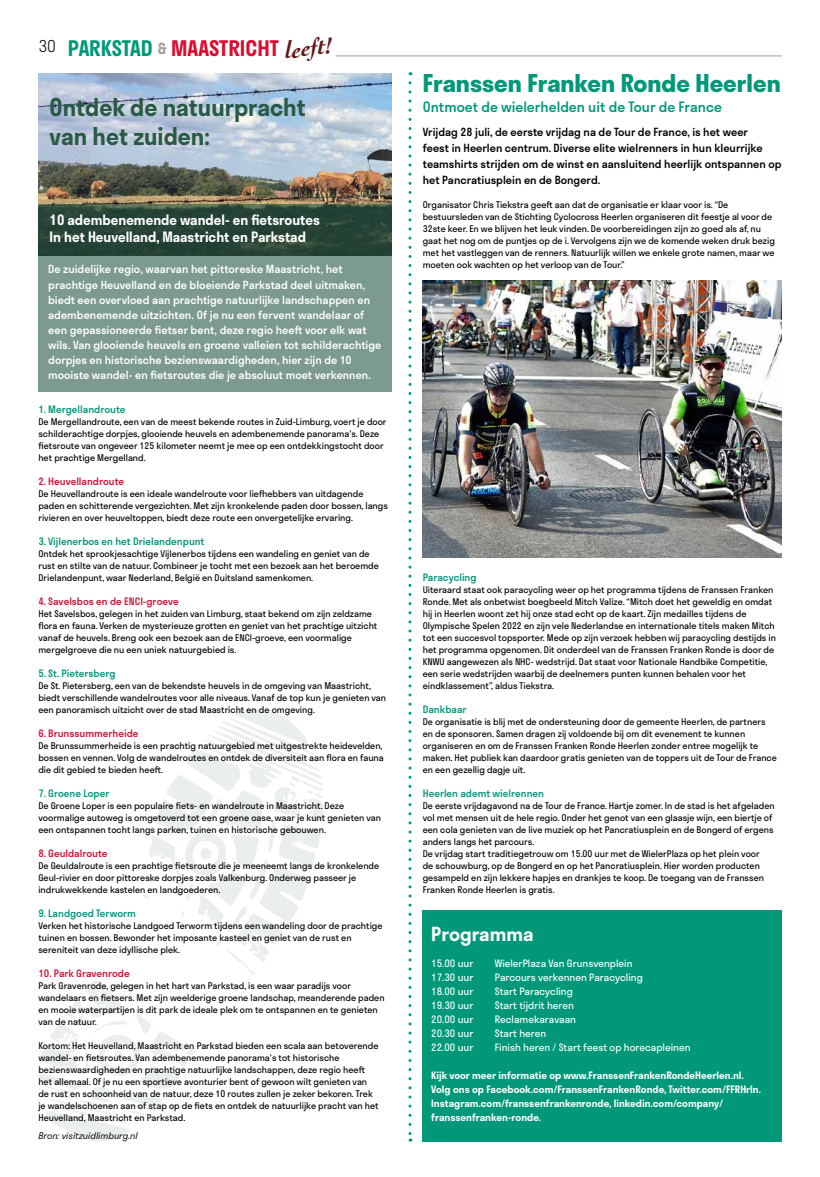
<style>
.page{position:relative;width:820px;height:1177px;background:#fff}
.page>*{position:absolute;margin:0;border:0;box-sizing:border-box;transform-origin:0 0}
.t1{font:600 24px/28.8px "Stratos";color:#295a46;scale:.96 1}
.t2{font:700 24px "Stratos";color:#009879}
.t3{font:italic 700 24px "Cochin";color:#63161a}
.t4{font:600 21px "Stratos";color:#dd0b2f}
.t5{font:600 19px "Stratos";color:#fff}
.t6{font:600 14px/16.8px "Stratos";color:#fff;scale:.96 1}
.t7{font:500 14px "Stratos";color:#009879}
.t8{font:500 11px/15px "Stratos";color:#fff}
.t9{font:500 11px/16px "Stratos";color:#000}
.t10{font:10px "Stratos";color:#fff}
.t11{font:600 10px/14px "Stratos";color:#fff}
.t12{font:500 10px "Stratos";color:#009879}
.t13{font:500 10px "Stratos";color:#d81036}
.t14{font:9px/12px "Stratos";color:#000}
.t15{font:italic 300 9px "Stratos";letter-spacing:.005em;color:#000}
.s1{color:#009879}
.s2{font-size:15px;color:#9d9d9c}
</style>
<div class="page">
<div style="left:422px;top:910px;width:359px;height:231px;background:#009879"></div>
<img style="left:422px;top:281px;width:359px;height:276px">
<hr style="left:335px;top:55px;width:446px;height:1px;background:#9d9d9c">
<img style="left:38px;top:74px;width:353px;height:130px">
<svg style="left:38px;top:204px;width:353px;height:187px;background:#648275"></svg>
<svg style="left:38px;top:709px;width:285px;height:433px"></svg>
<svg style="left:408px;top:83px;width:3px;height:1058px"></svg>
<h2 class="t4" style="left:38px;top:31px;width:242px"><sup>30</sup> <span class="s1">PARKSTAD</span> <span class="s2">&amp;</span> MAASTRICHT</h2>
<h1 class="t3" style="left:283px;top:35px;width:50px;rotate:-7deg">leeft!</h1>
<h1 class="t1" style="left:50px;top:92px;width:268px">Ontdek de natuurpracht van het zuiden:</h1>
<h3 class="t6" style="left:50px;top:211px;width:283px">10 adembenemende wandel- en fietsroutes<br>In het Heuvelland, Maastricht en Parkstad</h3>
<p class="t8" style="left:48px;top:261px;width:334px">De zuidelijke regio, waarvan het pittoreske Maastricht, het prachtige Heuvelland en de bloeiende Parkstad deel uitmaken, biedt een overvloed aan prachtige natuurlijke landschappen en adembenemende uitzichten. Of je nu een fervent wandelaar of een gepassioneerde fietser bent, deze regio heeft voor elk wat wils. Van glooiende heuvels en groene valleien tot schilderachtige dorpjes en historische bezienswaardigheden, hier zijn de 10 mooiste wandel- en fietsroutes die je absoluut moet verkennen.</p>
<p class="t12" style="left:38px;top:401px;width:89px">1. Mergellandroute</p>
<p class="t14" style="left:38px;top:415px;width:349px">De Mergellandroute, een van de meest bekende routes in Zuid-Limburg, voert je door schilderachtige dorpjes, glooiende heuvels en adembenemende panorama's. Deze fietsroute van ongeveer 125 kilometer neemt je mee op een ontdekkingstocht door het prachtige Mergelland.</p>
<p class="t13" style="left:38px;top:473px;width:87px">2. Heuvellandroute</p>
<p class="t14" style="left:38px;top:487px;width:351px">De Heuvellandroute is een ideale wandelroute voor liefhebbers van uitdagende paden en schitterende vergezichten. Met zijn kronkelende paden door bossen, langs rivieren en over heuveltoppen, biedt deze route een onvergetelijke ervaring.</p>
<p class="t12" style="left:38px;top:533px;width:168px">3. Vijlenerbos en het Drielandenpunt</p>
<p class="t14" style="left:38px;top:547px;width:342px">Ontdek het sprookjesachtige Vijlenerbos tijdens een wandeling en geniet van de rust en stilte van de natuur. Combineer je tocht met een bezoek aan het beroemde<br>Drielandenpunt, waar Nederland, België en Duitsland samenkomen.</p>
<p class="t13" style="left:38px;top:593px;width:142px">4. Savelsbos en de ENCI-groeve</p>
<p class="t14" style="left:38px;top:607px;width:340px">Het Savelsbos, gelegen in het zuiden van Limburg, staat bekend om zijn zeldzame flora en fauna. Verken de mysterieuze grotten en geniet van het prachtige uitzicht vanaf de heuvels. Breng ook een bezoek aan de ENCI-groeve, een voormalige mergelgroeve die nu een uniek natuurgebied is.</p>
<p class="t12" style="left:38px;top:665px;width:79px">5. St. Pietersberg</p>
<p class="t14" style="left:38px;top:679px;width:349px">De St. Pietersberg, een van de bekendste heuvels in de omgeving van Maastricht, biedt verschillende wandelroutes voor alle niveaus. Vanaf de top kun je genieten van een panoramisch uitzicht over de stad Maastricht en de omgeving.</p>
<p class="t13" style="left:38px;top:725px;width:102px">6. Brunssummerheide</p>
<p class="t14" style="left:38px;top:739px;width:347px">De Brunssummerheide is een prachtig natuurgebied met uitgestrekte heidevelden, bossen en vennen. Volg de wandelroutes en ontdek de diversiteit aan flora en fauna die dit gebied te bieden heeft.</p>
<p class="t12" style="left:38px;top:785px;width:72px">7. Groene Loper</p>
<p class="t14" style="left:38px;top:799px;width:344px">De Groene Loper is een populaire fiets- en wandelroute in Maastricht. Deze voormalige autoweg is omgetoverd tot een groene oase, waar je kunt genieten van een ontspannen tocht langs parken, tuinen en historische gebouwen.</p>
<p class="t13" style="left:38px;top:845px;width:71px">8. Geuldalroute</p>
<p class="t14" style="left:38px;top:859px;width:342px">De Geuldalroute is een prachtige fietsroute die je meeneemt langs de kronkelende<br>Geul-rivier en door pittoreske dorpjes zoals Valkenburg. Onderweg passeer je indrukwekkende kastelen en landgoederen.</p>
<p class="t12" style="left:38px;top:905px;width:99px">9. Landgoed Terworm</p>
<p class="t14" style="left:38px;top:919px;width:345px">Verken het historische Landgoed Terworm tijdens een wandeling door de prachtige tuinen en bossen. Bewonder het imposante kasteel en geniet van de rust en sereniteit van deze idyllische plek.</p>
<p class="t13" style="left:38px;top:965px;width:93px">10. Park Gravenrode</p>
<p class="t14" style="left:38px;top:979px;width:347px">Park Gravenrode, gelegen in het hart van Parkstad, is een waar paradijs voor wandelaars en fietsers. Met zijn weelderige groene landschap, meanderende paden en mooie waterpartijen is dit park de ideale plek om te ontspannen en te genieten van de natuur.</p>
<p class="t14" style="left:38px;top:1039px;width:342px">Kortom: Het Heuvelland, Maastricht en Parkstad bieden een scala aan betoverende wandel- en fietsroutes. Van adembenemende panorama's tot historische bezienswaardigheden en prachtige natuurlijke landschappen, deze regio heeft het allemaal. Of je nu een sportieve avonturier bent of gewoon wilt genieten van de rust en schoonheid van de natuur, deze 10 routes zullen je zeker bekoren. Trek je wandelschoenen aan of stap op de fiets en ontdek de natuurlijke pracht van het Heuvelland, Maastricht en Parkstad.</p>
<p class="t15" style="left:38px;top:1128px;width:101px">Bron: visitzuidlimburg.nl</p>
<h1 class="t2" style="left:422px;top:63px;width:359px">Franssen Franken Ronde Heerlen</h1>
<h3 class="t7" style="left:422px;top:96px;width:301px">Ontmoet de wielerhelden uit de Tour de France</h3>
<p class="t9" style="left:422px;top:124px;width:360px">Vrijdag 28 juli, de eerste vrijdag na de Tour de France, is het weer<br>feest in Heerlen centrum. Diverse elite wielrenners in hun kleurrijke teamshirts strijden om de winst en aansluitend heerlijk ontspannen op het Pancratiusplein en de Bongerd.</p>
<p class="t14" style="left:422px;top:199px;width:353px">Organisator Chris Tiekstra geeft aan dat de organisatie er klaar voor is. “De bestuursleden van de Stichting Cyclocross Heerlen organiseren dit feestje al voor de 32ste keer. En we blijven het leuk vinden. De voorbereidingen zijn zo goed als af, nu gaat het nog om de puntjes op de i. Vervolgens zijn we de komende weken druk bezig met het vastleggen van de renners. Natuurlijk willen we enkele grote namen, maar we moeten ook wachten op het verloop van de Tour.”</p>
<p class="t12" style="left:422px;top:569px;width:55px">Paracycling</p>
<p class="t14" style="left:422px;top:583px;width:354px">Uiteraard staat ook paracycling weer op het programma tijdens de Franssen Franken Ronde. Met als onbetwist boegbeeld Mitch Valize. “Mitch doet het geweldig en omdat hij in Heerlen woont zet hij onze stad echt op de kaart. Zijn medailles tijdens de Olympische Spelen 2022 en zijn vele Nederlandse en internationale titels maken Mitch tot een succesvol topsporter. Mede op zijn verzoek hebben wij paracycling destijds in het programma opgenomen. Dit onderdeel van de Franssen Franken Ronde is door de KNWU aangewezen als NHC- wedstrijd. Dat staat voor Nationale Handbike Competitie, een serie wedstrijden waarbij de deelnemers punten kunnen behalen voor het eindklassement”, aldus Tiekstra.</p>
<p class="t12" style="left:422px;top:701px;width:45px">Dankbaar</p>
<p class="t14" style="left:422px;top:715px;width:355px">De organisatie is blij met de ondersteuning door de gemeente Heerlen, de partners en de sponsoren. Samen dragen zij voldoende bij om dit evenement te kunnen organiseren en om de Franssen Franken Ronde Heerlen zonder entree mogelijk te maken. Het publiek kan daardoor gratis genieten van de toppers uit de Tour de France en een gezellig dagje uit.</p>
<p class="t12" style="left:422px;top:785px;width:123px">Heerlen ademt wielrennen</p>
<p class="t14" style="left:422px;top:799px;width:353px">De eerste vrijdagavond na de Tour de France. Hartje zomer. In de stad is het afgeladen vol met mensen uit de hele regio. Onder het genot van een glaasje wijn, een biertje of een cola genieten van de live muziek op het Pancratiusplein en de Bongerd of ergens anders langs het parcours.<br>De vrijdag start traditiegetrouw om 15.00 uur met de WielerPlaza op het plein voor<br>de schouwburg, op de Bongerd en op het Pancratiusplein. Hier worden producten gesampeld en zijn lekkere hapjes en drankjes te koop. De toegang van de Franssen Franken Ronde Heerlen is gratis.</p>
<h3 class="t5" style="left:431px;top:918px;width:104px">Programma</h3>
<p class="t10" style="left:431px;top:955px;width:44px">15.00 uur</p>
<p class="t10" style="left:494px;top:955px;width:139px">WielerPlaza Van Grunsvenplein</p>
<p class="t10" style="left:431px;top:969px;width:44px">17.30 uur</p>
<p class="t10" style="left:494px;top:969px;width:149px">Parcours verkennen Paracycling</p>
<p class="t10" style="left:431px;top:983px;width:44px">18.00 uur</p>
<p class="t10" style="left:494px;top:983px;width:80px">Start Paracycling</p>
<p class="t10" style="left:431px;top:997px;width:44px">19.30 uur</p>
<p class="t10" style="left:494px;top:997px;width:81px">Start tijdrit heren</p>
<p class="t10" style="left:431px;top:1011px;width:44px">20.00 uur</p>
<p class="t10" style="left:494px;top:1011px;width:83px">Reclamekaravaan</p>
<p class="t10" style="left:431px;top:1025px;width:44px">20.30 uur</p>
<p class="t10" style="left:494px;top:1025px;width:53px">Start heren</p>
<p class="t10" style="left:431px;top:1039px;width:44px">22.00 uur</p>
<p class="t10" style="left:494px;top:1039px;width:197px">Finish heren / Start feest op horecapleinen</p>
<p class="t11" style="left:431px;top:1067px;width:331px">Kijk voor meer informatie op www.FranssenFrankenRondeHeerlen.nl.<br>Volg ons op Facebook.com/FranssenFrankenRonde, Twitter.com/FFRHrln.<br>Instagram.com/franssenfrankenronde, linkedin.com/company/ franssenfranken-ronde.</p>
</div>
